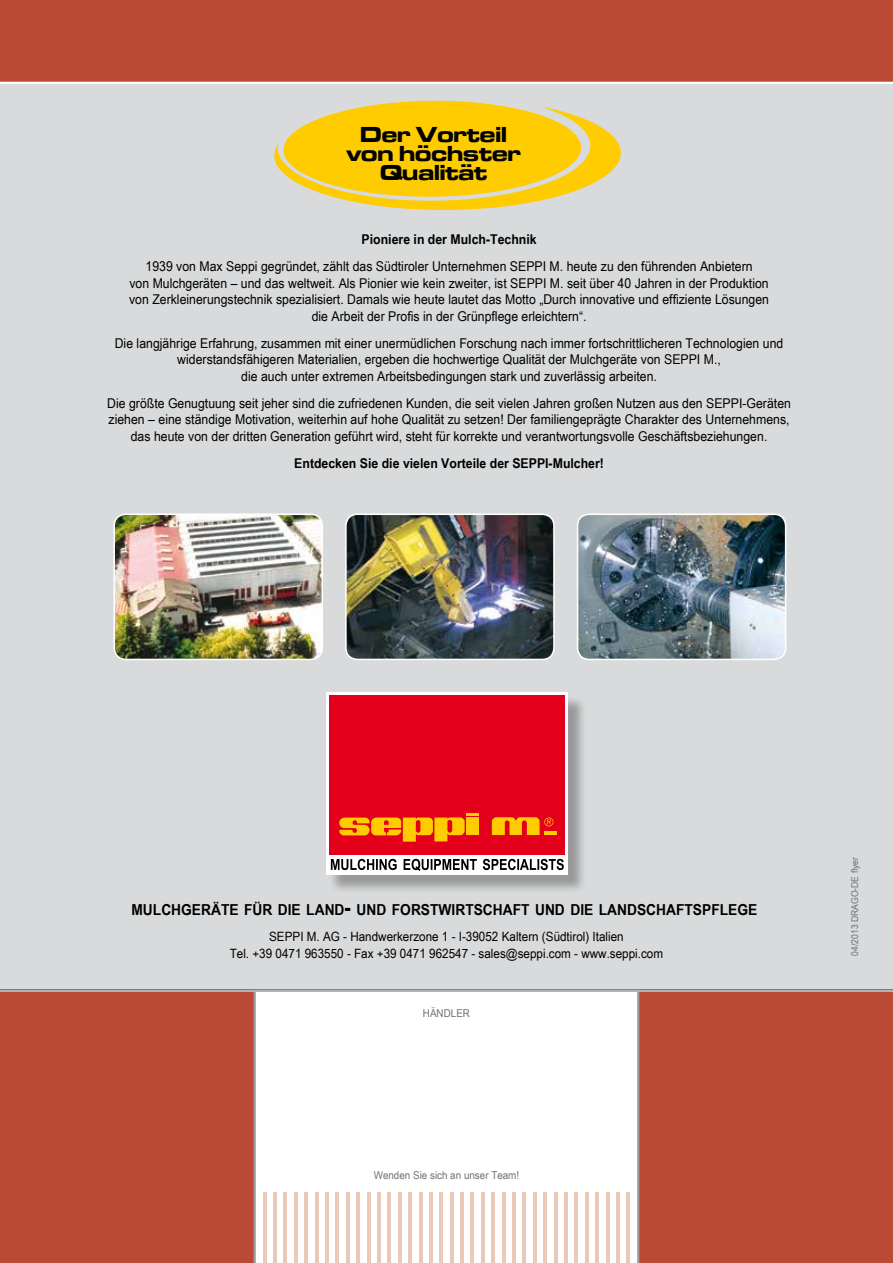
<style>
.page{position:relative;width:893px;height:1263px;background:#fff}
.page>*{position:absolute;margin:0;border:0;box-sizing:border-box;transform-origin:0 0}
.t1{font:22.35px/19.5px "Microgramma D Bold Exte";color:#000;text-align:center}
.t2{font:700 15.15px "Arial Narrow";color:#000;scale:1.11 1}
.t3{font:13.5px/16.5px "Arial Narrow";color:#000;text-align:center;scale:1.11 1}
.t4{font:700 13.5px "Arial Narrow";color:#000;scale:1.11 1}
.t5{font:12.9px/16.5px "Arial Narrow";color:#000;text-align:center;scale:1.11 1}
.t6{font:10.8px "Arial Narrow";color:#707172;scale:1.11 1}
.t7{font:9.45px "Arial Narrow";color:#707172;scale:1.11 1}
.s1{font-size:21.6px}
</style>
<div class="page">
<div style="left:0;top:84px;width:893px;height:906px;background:#d9dadb"></div>
<div style="left:0;top:990px;width:893px;height:273px;background:#ba4a35"></div>
<svg style="left:274px;top:100px;width:348px;height:111px;background:#f3cf3e"></svg>
<div style="left:254px;top:992px;width:385px;height:271px;background:#fff"></div>
<hr style="left:263px;top:1193px;width:3px;height:70px;background:#eac9b9">
<hr style="left:273px;top:1193px;width:4px;height:70px;background:#eac9b9">
<hr style="left:284px;top:1193px;width:3px;height:70px;background:#eac9b9">
<hr style="left:294px;top:1193px;width:3px;height:70px;background:#eac9b9">
<hr style="left:305px;top:1193px;width:3px;height:70px;background:#eac9b9">
<hr style="left:315px;top:1193px;width:3px;height:70px;background:#eac9b9">
<hr style="left:325px;top:1193px;width:4px;height:70px;background:#eac9b9">
<hr style="left:336px;top:1193px;width:3px;height:70px;background:#eac9b9">
<hr style="left:346px;top:1193px;width:3px;height:70px;background:#eac9b9">
<hr style="left:357px;top:1193px;width:3px;height:70px;background:#eac9b9">
<hr style="left:367px;top:1193px;width:3px;height:70px;background:#eac9b9">
<hr style="left:377px;top:1193px;width:4px;height:70px;background:#eac9b9">
<hr style="left:388px;top:1193px;width:3px;height:70px;background:#eac9b9">
<hr style="left:398px;top:1193px;width:3px;height:70px;background:#eac9b9">
<hr style="left:408px;top:1193px;width:4px;height:70px;background:#eac9b9">
<hr style="left:419px;top:1193px;width:3px;height:70px;background:#eac9b9">
<hr style="left:429px;top:1193px;width:4px;height:70px;background:#eac9b9">
<hr style="left:440px;top:1193px;width:3px;height:70px;background:#eac9b9">
<hr style="left:450px;top:1193px;width:3px;height:70px;background:#eac9b9">
<hr style="left:460px;top:1193px;width:4px;height:70px;background:#eac9b9">
<hr style="left:471px;top:1193px;width:3px;height:70px;background:#eac9b9">
<hr style="left:481px;top:1193px;width:3px;height:70px;background:#eac9b9">
<hr style="left:492px;top:1193px;width:3px;height:70px;background:#eac9b9">
<hr style="left:502px;top:1193px;width:3px;height:70px;background:#eac9b9">
<hr style="left:512px;top:1193px;width:4px;height:70px;background:#eac9b9">
<hr style="left:523px;top:1193px;width:3px;height:70px;background:#eac9b9">
<hr style="left:533px;top:1193px;width:3px;height:70px;background:#eac9b9">
<hr style="left:543px;top:1193px;width:4px;height:70px;background:#eac9b9">
<hr style="left:554px;top:1193px;width:3px;height:70px;background:#eac9b9">
<hr style="left:564px;top:1193px;width:4px;height:70px;background:#eac9b9">
<hr style="left:575px;top:1193px;width:3px;height:70px;background:#eac9b9">
<hr style="left:585px;top:1193px;width:3px;height:70px;background:#eac9b9">
<hr style="left:595px;top:1193px;width:4px;height:70px;background:#eac9b9">
<hr style="left:606px;top:1193px;width:3px;height:70px;background:#eac9b9">
<hr style="left:616px;top:1193px;width:3px;height:70px;background:#eac9b9">
<hr style="left:627px;top:1193px;width:3px;height:70px;background:#eac9b9">
<div style="left:0;top:0;width:893px;height:82px;background:#ba4a35"></div>
<hr style="left:0;top:990px;width:893px;height:2px;background:#b1b3b4">
<img style="left:578px;top:514px;width:208px;height:145px">
<div style="left:577px;top:513px;width:209px;height:147px;border:2px solid #fff;border-radius:12px"></div>
<img style="left:114px;top:514px;width:208px;height:145px">
<div style="left:113px;top:513px;width:210px;height:147px;border:2px solid #fff;border-radius:12px"></div>
<img style="left:346px;top:514px;width:208px;height:145px">
<div style="left:345px;top:513px;width:210px;height:147px;border:2px solid #fff;border-radius:12px"></div>
<div style="left:329px;top:695px;width:258px;height:198px;background:#000;opacity:.3"></div>
<div style="left:326px;top:692px;width:242px;height:183px;background:#fff"></div>
<div style="left:330px;top:695px;width:235px;height:159px;background:#e2001a"></div>
<svg style="left:339px;top:813px;width:140px;height:29px"></svg>
<svg style="left:492px;top:817px;width:65px;height:18px"></svg>
<svg style="left:331px;top:859px;width:233px;height:12px"></svg>
<h1 class="t1" style="left:346px;top:124px;width:176px">Der Vorteil von höchster<br>Qualität</h1>
<p class="t4" style="left:362px;top:229px;width:159px">Pioniere in der Mulch-Technik</p>
<p class="t3" style="left:129px;top:258px;width:578px">1939 von Max Seppi gegründet, zählt das Südtiroler Unternehmen SEPPI M. heute zu den führenden Anbietern<br>von Mulchgeräten – und das weltweit. Als Pionier wie kein zweiter, ist SEPPI M. seit über 40 Jahren in der Produktion von Zerkleinerungstechnik spezialisiert. Damals wie heute lautet das Motto „Durch innovative und effiziente Lösungen die Arbeit der Profis in der Grünpflege erleichtern“.</p>
<p class="t3" style="left:115px;top:334px;width:604px">Die langjährige Erfahrung, zusammen mit einer unermüdlichen Forschung nach immer fortschrittlicheren Technologien und widerstandsfähigeren Materialien, ergeben die hochwertige Qualität der Mulchgeräte von SEPPI M.,<br>die auch unter extremen Arbeitsbedingungen stark und zuverlässig arbeiten.</p>
<p class="t3" style="left:107px;top:394px;width:618px">Die größte Genugtuung seit jeher sind die zufriedenen Kunden, die seit vielen Jahren großen Nutzen aus den SEPPI-Geräten ziehen – eine ständige Motivation, weiterhin auf hohe Qualität zu setzen! Der familiengeprägte Charakter des Unternehmens, das heute von der dritten Generation geführt wird, steht für korrekte und verantwortungsvolle Geschäftsbeziehungen.</p>
<p class="t4" style="left:294px;top:453px;width:281px">Entdecken Sie die vielen Vorteile der SEPPI-Mulcher!</p>
<p class="t2" style="left:131px;top:898px;width:244px">MULCHGERÄTE FÜR DIE LAND<span class="s1">-</span> UND FORST</p>
<p class="t2" style="left:439px;top:898px;width:20px">WIRTS</p>
<p class="t2" style="left:483px;top:898px;width:249px">CHAFT UND DIE LANDSCHAFTSPFLEGE</p>
<p class="t5" style="left:230px;top:928px;width:392px">SEPPI M. AG - Handwerkerzone 1 - I-39052 Kaltern (Südtirol) Italien<br>Tel. +39 0471 963550 - Fax +39 0471 962547 - sales@seppi.com - www.seppi.com</p>
<p class="t6" style="left:423px;top:1005px;width:44px">HÄNDLER</p>
<p class="t6" style="left:374px;top:1168px;width:133px">Wenden Sie sich an unser Team!</p>
<p class="t7" style="left:848px;top:956px;width:90px;rotate:-90deg">04/2013 DRAGO-DE flyer</p>
</div>
